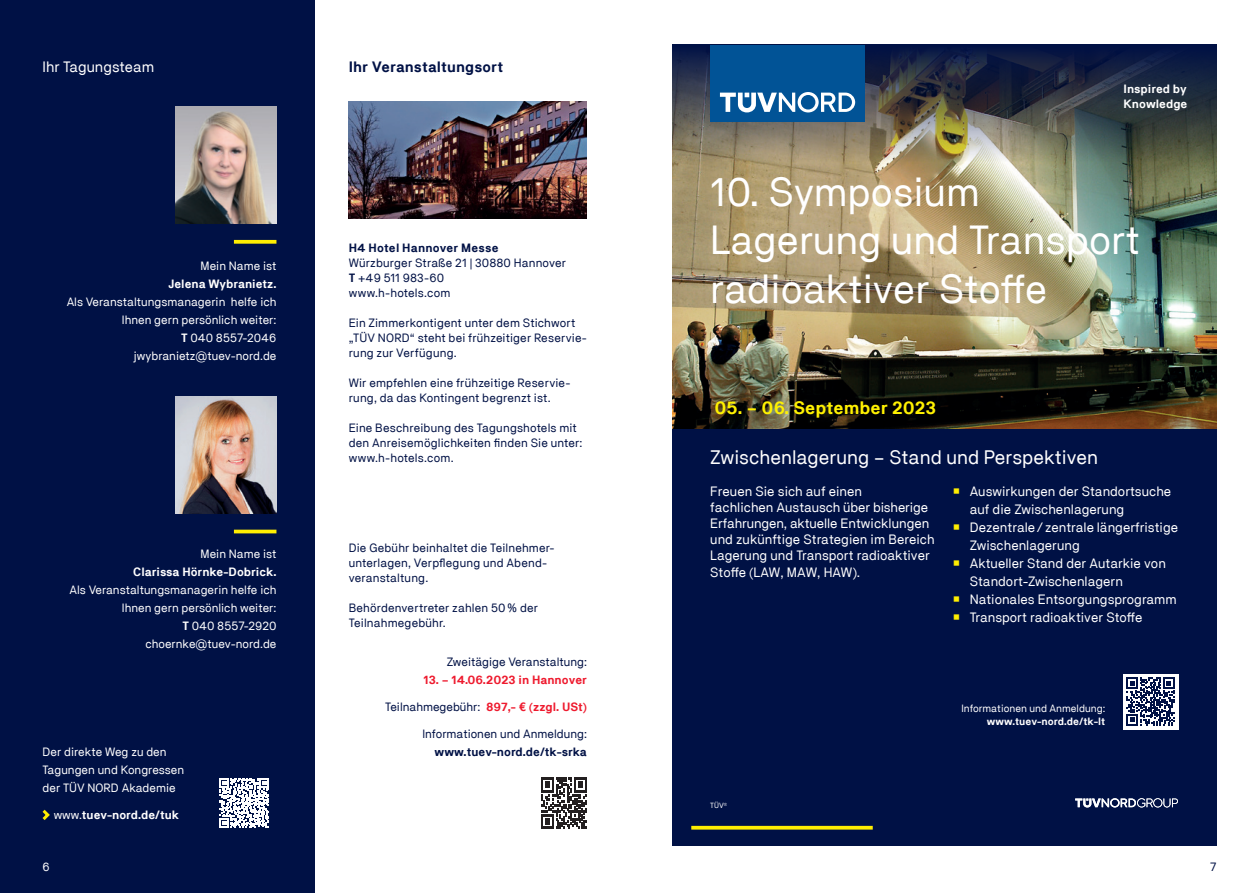
<style>
.page{position:relative;width:1259px;height:893px;background:#fff}
.page>*{position:absolute;margin:0;border:0;box-sizing:border-box;transform-origin:0 0}
.t1{font:40.5px/48.6px "TNG Pro";color:#fff}
.t2{font:19.5px "TNG Pro";color:#fff}
.t3{font:700 18px "TNG Pro";color:#fff101}
.t4{font:700 15px "TNG Pro";letter-spacing:.005em;color:#001145}
.t5{font:15px "TNG Pro";color:#fff}
.t6{font:13.5px/16.2px "TNG Pro";color:#fff}
.t7{font:12px/15px "TNG Pro";letter-spacing:.01em;color:#001145}
.t8{font:12px/18px "TNG Pro";color:#fff;text-align:right}
.t9{font:700 12px/14.7px "TNG Pro";color:#fff}
.t10{font:700 12px "TNG Pro";color:#ee1a2e}
.t11{font:700 12px "TNG Pro";color:#001145}
.t12{font:700 12px "TNG Pro";letter-spacing:.02em;color:#001145}
.t13{font:10.5px "TNG Pro";color:#fff}
.t14{font:700 10.5px "TNG Pro";color:#fff}
.t15{font:7.5px "TNG Pro";color:#fff}
.s1{font-weight:700}
.s2{font-weight:400}
.s3{font-weight:700;color:#ee1a2e}
.s4{color:#ffee01}
</style>
<div class="page">
<img style="left:349px;top:102px;width:238px;height:117px">
<div style="left:0;top:0;width:315px;height:893px;background:#001145"></div>
<img style="left:176px;top:396px;width:100px;height:117px">
<hr style="left:234px;top:530px;width:42px;height:3px;background:#ffee01">
<svg style="left:42px;top:809px;width:8px;height:11px"></svg>
<svg style="left:220px;top:778px;width:49px;height:49px"></svg>
<img style="left:176px;top:106px;width:100px;height:117px">
<svg style="left:234px;top:240px;width:42px;height:4px"></svg>
<img style="left:672px;top:162px;width:544px;height:267px">
<div style="left:672px;top:429px;width:544px;height:417px;background:#001145"></div>
<img style="left:672px;top:45px;width:544px;height:117px">
<svg style="left:1075px;top:798px;width:103px;height:9px"></svg>
<svg style="left:691px;top:826px;width:181px;height:4px"></svg>
<div style="left:710px;top:45px;width:155px;height:77px;background:#015396"></div>
<svg style="left:720px;top:92px;width:135px;height:20px"></svg>
<div style="left:1123px;top:674px;width:55px;height:55px;background:linear-gradient(to right,#fff,#fff)"></div>
<svg style="left:1126px;top:678px;width:48px;height:47px"></svg>
<svg style="left:541px;top:778px;width:46px;height:51px"></svg>
<p class="t5" style="left:43px;top:58px;width:113px">Ihr Tagungsteam</p>
<p class="t8" style="left:201px;top:257px;width:77px">Mein Name ist</p>
<p class="t9" style="left:168px;top:276px;width:110px">Jelena Wybranietz.</p>
<p class="t8" style="left:67px;top:293px;width:211px">Als Veranstaltungsmanagerin helfe ich<br>Ihnen gern persönlich weiter:<br><span class="s1">T</span> 040 8557-2046 jwybranietz@tuev-nord.de</p>
<p class="t8" style="left:201px;top:545px;width:77px">Mein Name ist</p>
<p class="t9" style="left:133px;top:564px;width:145px">Clarissa Hörnke-Dobrick.</p>
<p class="t8" style="left:69px;top:581px;width:208px">Als Veranstaltungsmanagerin helfe ich<br>Ihnen gern persönlich weiter:<br><span class="s1">T</span> 040 8557-2920 choernke@tuev-nord.de</p>
<p class="t8" style="left:43px;top:743px;width:143px;text-align:left">Der direkte Weg zu den<br>Tagungen und Kongressen der TÜV NORD Akademie</p>
<p class="t9" style="left:54px;top:807px;width:127px"><span class="s2">www.</span>tuev-nord.de/tuk</p>
<p class="t8" style="left:43px;top:857px;width:9px">6</p>
<p class="t4" style="left:349px;top:58px;width:156px">Ihr Veranstaltungsort</p>
<p class="t12" style="left:349px;top:240px;width:151px">H4 Hotel Hannover Messe</p>
<p class="t7" style="left:349px;top:255px;width:219px">Würzburger Straße 21 | 30880 Hannover<br><span class="s1">T</span> +49 511 983-60<br>www.h-hotels.com</p>
<p class="t7" style="left:349px;top:315px;width:240px">Ein Zimmerkontigent unter dem Stichwort „TÜV NORD“ steht bei frühzeitiger Reservie&shy;rung zur Verfügung.</p>
<p class="t7" style="left:349px;top:375px;width:223px">Wir empfehlen eine frühzeitige Reservie&shy;rung, da das Kontingent begrenzt ist.</p>
<p class="t7" style="left:349px;top:420px;width:235px">Eine Beschreibung des Tagungshotels mit den Anreisemöglichkeiten finden Sie unter: www.h-hotels.com.</p>
<p class="t7" style="left:349px;top:540px;width:207px">Die Gebühr beinhaltet die Teilnehmer&shy;unterlagen, Verpflegung und Abend&shy;veranstaltung.</p>
<p class="t7" style="left:349px;top:600px;width:191px">Behördenvertreter zahlen 50% der<br>Teilnahmegebühr.</p>
<p class="t7" style="left:447px;top:654px;width:142px">Zweitägige Veranstaltung:</p>
<p class="t10" style="left:423px;top:673px;width:165px">13. – 14.06.2023 in Hannover</p>
<p class="t7" style="left:385px;top:699px;width:203px">Teilnahmegebühr: <span class="s3">897,- € (zzgl. USt)</span></p>
<p class="t7" style="left:422px;top:726px;width:166px">Informationen und Anmeldung:</p>
<p class="t11" style="left:435px;top:745px;width:154px">www.tuev-nord.de/tk-srka</p>
<p class="t9" style="left:1123px;top:81px;width:65px">Inspired by<br>Knowledge</p>
<h1 class="t1" style="left:710px;top:166px;width:431px">10. Symposium<br>Lagerung und Transport radioaktiver Stoffe</h1>
<h3 class="t3" style="left:714px;top:397px;width:223px">05. – 06. September 2023</h3>
<h2 class="t2" style="left:710px;top:445px;width:389px">Zwischenlagerung – Stand und Perspektiven</h2>
<p class="t6" style="left:710px;top:482px;width:226px">Freuen Sie sich auf einen<br>fachlichen Austausch über bisherige Erfahrungen, aktuelle Entwicklungen und zukünftige Strategien im Bereich Lagerung und Transport radioaktiver Stoffe (LAW, MAW, HAW).</p>
<p class="t6" style="left:969px;top:482px;width:203px;line-height:18px;text-indent:-17px"><span class="s4">○</span> Auswirkungen der Standortsuche auf die Zwischenlagerung</p>
<p class="t6" style="left:969px;top:518px;width:210px;line-height:18px;text-indent:-17px"><span class="s4">○</span> Dezentrale/ zentrale längerfristige<br>Zwischenlagerung</p>
<p class="t6" style="left:969px;top:554px;width:198px;line-height:18px;text-indent:-17px"><span class="s4">○</span> Aktueller Stand der Autarkie von<br>Standort-Zwischenlagern</p>
<p class="t6" style="left:952px;top:590px;width:225px"><span class="s4">○</span> Nationales Entsorgungsprogramm</p>
<p class="t6" style="left:952px;top:608px;width:191px"><span class="s4">○</span> Transport radioaktiver Stoffe</p>
<p class="t15" style="left:710px;top:801px;width:18px">TÜV<sup>®</sup></p>
<p class="t13" style="left:961px;top:702px;width:145px">Informationen und Anmeldung:</p>
<p class="t14" style="left:987px;top:715px;width:120px">www.tuev-nord.de/tk-lt</p>
<p class="t7" style="left:1210px;top:859px;width:8px">7</p>
</div>
